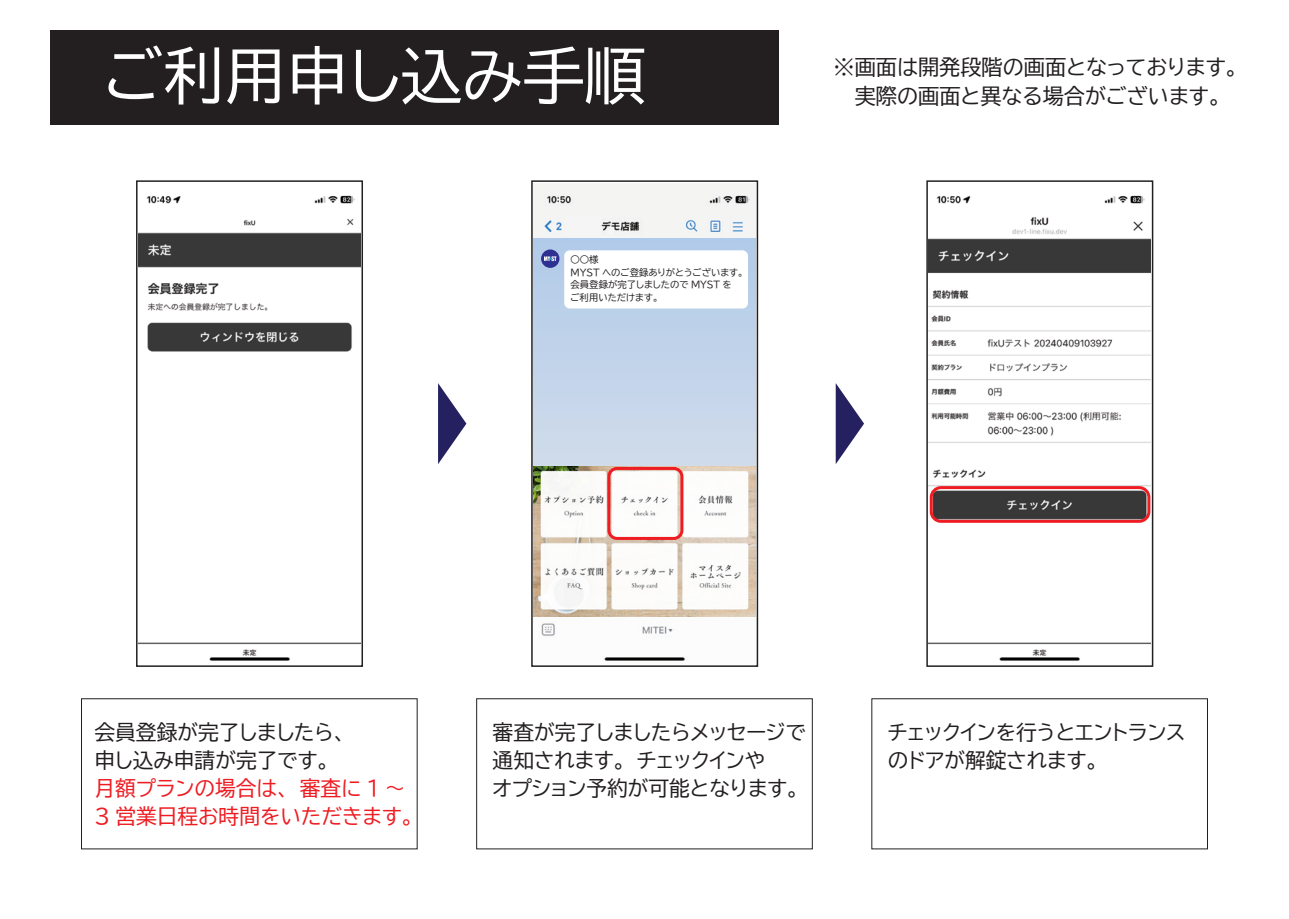
<style>
.page{position:relative;width:1289px;height:919px;background:#fff}
.page>*{position:absolute;margin:0;border:0;box-sizing:border-box;transform-origin:0 0}
.t1{font:61.65px "BIZ UDP Gothic";color:#fff}
.t2{font:21.15px/28.7px "BIZ UDP Gothic";color:#231f20}
.t3{font:20.7px/28px "BIZ UDP Gothic";color:#231f20}
.t4{font:20.7px/28px "BIZ UDP Gothic";color:#ee1d23}
.t5{font:9.3px/12.8px "BIZ UDP Gothic";color:#231f20}
</style>
<div class="page">
<div style="left:50px;top:30px;width:729px;height:94px;background:#231f20"></div>
<div style="left:81px;top:698px;width:336px;height:151px;border:1px solid #231f20"></div>
<div style="left:476px;top:698px;width:336px;height:151px;border:1px solid #231f20"></div>
<div style="left:871px;top:698px;width:336px;height:151px;border:1px solid #231f20"></div>
<img style="left:534px;top:183px;width:221px;height:478px">
<div style="left:533px;top:238px;width:222px;height:229px;background:linear-gradient(to bottom,#b1cae9,#d0dceb)"></div>
<div style="left:566px;top:217px;width:34px;height:18px;background:#f4f5f4"></div>
<img style="left:139px;top:195px;width:221px;height:466px">
<div style="left:541px;top:249px;width:18px;height:19px;background:#2e3092;border-radius:9px"></div>
<svg style="left:544px;top:256px;width:12px;height:5px"></svg>
<div style="left:564px;top:250px;width:184px;height:58px;background:#fff;border-radius:6px"></div>
<img style="left:929px;top:195px;width:221px;height:466px">
<div style="left:983px;top:308px;width:50px;height:20px;background:#fff"></div>
<div style="left:929px;top:486px;width:221px;height:36px;border:3px solid #ee1d23;border-radius:10px"></div>
<img style="left:534px;top:467px;width:221px;height:149px">
<div style="left:607px;top:467px;width:76px;height:73px;border:3px solid #ee1d23;border-radius:8px"></div>
<svg style="left:438px;top:383px;width:28px;height:81px"></svg>
<svg style="left:835px;top:383px;width:29px;height:81px"></svg>
<div style="left:136px;top:180px;width:227px;height:486px;border:2px solid #231f20"></div>
<div style="left:531px;top:180px;width:227px;height:486px;border:2px solid #231f20"></div>
<div style="left:926px;top:180px;width:227px;height:486px;border:2px solid #231f20"></div>
<h1 class="t1" style="left:103px;top:44px;width:544px">ご利用申し込み手順</h1>
<p class="t5" style="left:570px;top:253px;width:175px">○○様<br>MYST へのご登録ありがとうございます。会員登録が完了しましたので MYST を<br>ご利用いただけます。</p>
<p class="t2" style="left:833px;top:53px;width:406px">※画面は開発段階の画面となっております。　 実際の画面と異なる場合がございます。</p>
<p class="t3" style="left:94px;top:717px;width:253px">会員登録が完了しましたら、申し込み申請が完了です。</p>
<p class="t4" style="left:94px;top:773px;width:321px">月額プランの場合は、審査に 1 ～<br>3 営業日程お時間をいただきます。</p>
<p class="t3" style="left:492px;top:717px;width:315px">審査が完了しましたらメッセージで通知されます。チェックインや<br>オプション予約が可能となります。</p>
<p class="t3" style="left:887px;top:717px;width:299px">チェックインを行うとエントランスのドアが解錠されます。</p>
</div>
